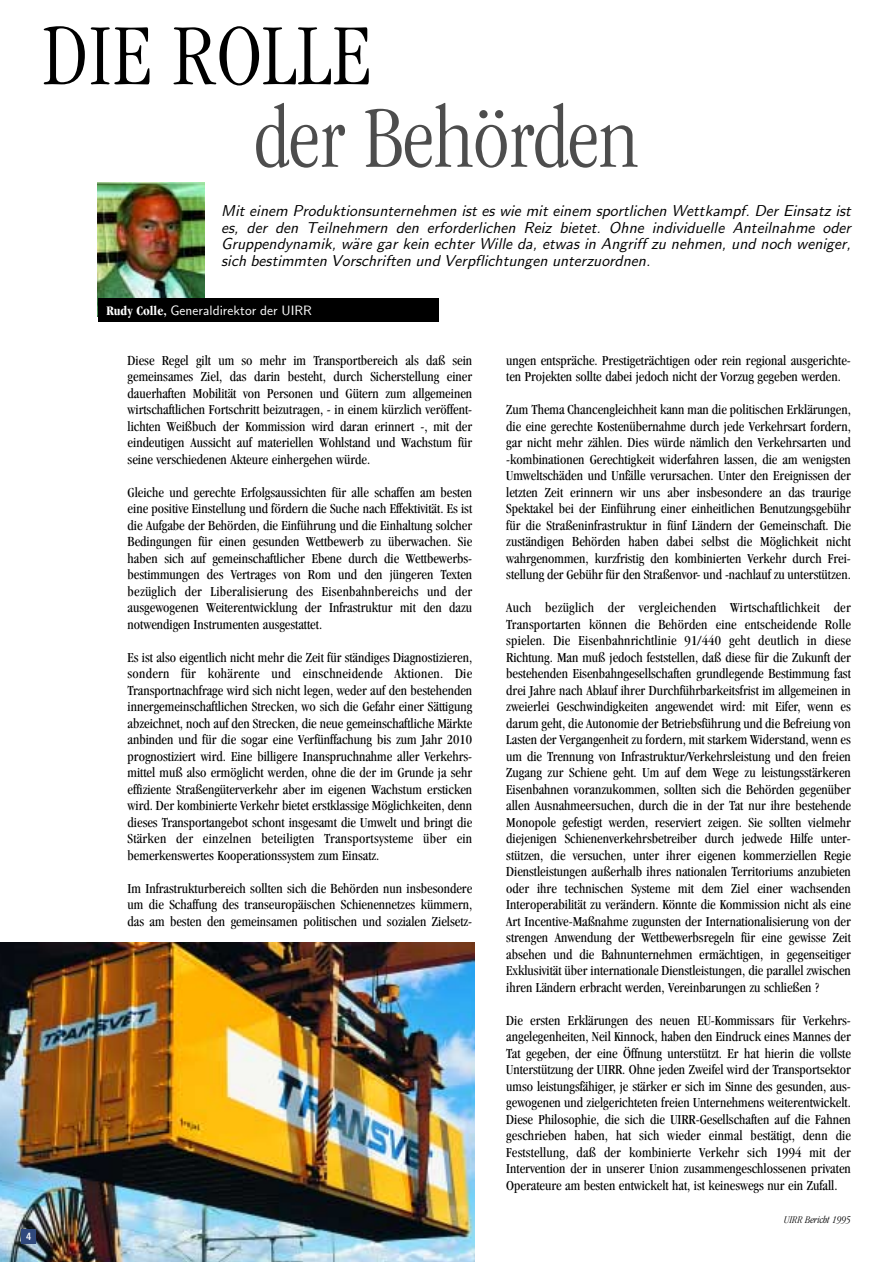
<style>
.page{position:relative;width:893px;height:1262px;background:#fff}
.page>*{position:absolute;margin:0;border:0;box-sizing:border-box;transform-origin:0 0}
.t1{font:300 condensed 90px "Garamond";color:#4d4d4d}
.t2{font:300 condensed 90px "Garamond";color:#000}
.t3{font:italic 15.75px/16.5px "Nova";color:#000;text-align:justify}
.t4{font:condensed 14.25px/16.5px "Garamond";color:#000;text-align:justify}
.t5{font:13.5px "Nova";color:#fff}
.t6{font:italic 300 condensed 10.5px "Garamond";color:#000}
.t7{font:700 10.5px "Nova";color:#fff}
.s1{font-family:"Garamond";font-weight:700;font-stretch:condensed}
</style>
<div class="page">
<img style="left:0;top:942px;width:474px;height:319px">
<img style="left:98px;top:183px;width:106px;height:116px">
<div style="left:98px;top:299px;width:340px;height:23px;background:#000"></div>
<div style="left:21px;top:1229px;width:15px;height:15px;background:#31497d"></div>
<h1 class="t2" style="left:43px;top:20px;width:331px">DIE ROLLE</h1>
<h1 class="t1" style="left:255px;top:103px;width:385px">der Behörden</h1>
<p class="t7" style="left:26px;top:1232px;width:7px">4</p>
<p class="t3" style="left:221px;top:204px;width:631px">Mit einem Produktionsunternehmen ist es wie mit einem sportlichen Wettkampf. Der Einsatz ist es, der den Teilnehmern den erforderlichen Reiz bietet. Ohne individuelle Anteilnahme oder Gruppendynamik, wäre gar kein echter Wille da, etwas in Angriff zu nehmen, und noch weniger, sich bestimmten Vorschriften und Verpflichtungen unterzuordnen.</p>
<p class="t5" style="left:106px;top:306px;width:207px"><span class="s1">Rudy Colle,</span> Generaldirektor der UIRR</p>
<p class="t4" style="left:128px;top:353px;width:346px">Diese Regel gilt um so mehr im Transportbereich als daß sein gemeinsames Ziel, das darin besteht, durch Sicherstellung einer dauerhaften Mobilität von Personen und Gütern zum allgemeinen wirtschaftlichen Fortschritt beizutragen, - in einem kürzlich veröffent&shy;lichten Weißbuch der Kommission wird daran erinnert -, mit der eindeutigen Aussicht auf materiellen Wohlstand und Wachstum für seine verschiedenen Akteure einhergehen würde.</p>
<p class="t4" style="left:128px;top:485px;width:346px">Gleiche und gerechte Erfolgsaussichten für alle schaffen am besten eine positive Einstellung und fördern die Suche nach Effektivität. Es ist die Aufgabe der Behörden, die Einführung und die Einhaltung solcher Bedingungen für einen gesunden Wettbewerb zu überwachen. Sie haben sich auf gemeinschaftlicher Ebene durch die Wettbewerbs&shy;bestimmungen des Vertrages von Rom und den jüngeren Texten bezüglich der Liberalisierung des Eisenbahnbereichs und der ausgewogenen Weiterentwicklung der Infrastruktur mit den dazu notwendigen Instrumenten ausgestattet.</p>
<p class="t4" style="left:128px;top:650px;width:346px">Es ist also eigentlich nicht mehr die Zeit für ständiges Diagnostizieren, sondern für kohärente und einschneidende Aktionen. Die Transportnachfrage wird sich nicht legen, weder auf den bestehenden innergemeinschaftlichen Strecken, wo sich die Gefahr einer Sättigung abzeichnet, noch auf den Strecken, die neue gemeinschaftliche Märkte anbinden und für die sogar eine Verfünffachung bis zum Jahr 2010 prognostiziert wird. Eine billigere Inanspruchnahme aller Verkehrs&shy;mittel muß also ermöglicht werden, ohne die der im Grunde ja sehr effiziente Straßengüterverkehr aber im eigenen Wachstum ersticken wird. Der kombinierte Verkehr bietet erstklassige Möglichkeiten, denn dieses Transportangebot schont insgesamt die Umwelt und bringt die Stärken der einzelnen beteiligten Transportsysteme über ein bemerkenswertes Kooperationssystem zum Einsatz.</p>
<p class="t4" style="left:128px;top:881px;width:346px">Im Infrastrukturbereich sollten sich die Behörden nun insbesondere um die Schaffung des transeuropäischen Schienennetzes kümmern, das am besten den gemeinsamen politischen und sozialen Zielsetz-</p>
<p class="t4" style="left:506px;top:353px;width:346px">ungen entspräche. Prestigeträchtigen oder rein regional ausgerichte&shy;ten Projekten sollte dabei jedoch nicht der Vorzug gegeben werden.</p>
<p class="t4" style="left:506px;top:402px;width:346px">Zum Thema Chancengleichheit kann man die politischen Erklärungen, die eine gerechte Kostenübernahme durch jede Verkehrsart fordern, gar nicht mehr zählen. Dies würde nämlich den Verkehrsarten und -kombinationen Gerechtigkeit widerfahren lassen, die am wenigsten Umweltschäden und Unfälle verursachen. Unter den Ereignissen der letzten Zeit erinnern wir uns aber insbesondere an das traurige Spektakel bei der Einführung einer einheitlichen Benutzungsgebühr für die Straßeninfrastruktur in fünf Ländern der Gemeinschaft. Die zuständigen Behörden haben dabei selbst die Möglichkeit nicht wahrgenommen, kurzfristig den kombinierten Verkehr durch Frei&shy;stellung der Gebühr für den Straßenvor- und -nachlauf zu unterstützen.</p>
<p class="t4" style="left:506px;top:600px;width:346px">Auch bezüglich der vergleichenden Wirtschaftlichkeit der Transportarten können die Behörden eine entscheidende Rolle spielen. Die Eisenbahnrichtlinie 91/440 geht deutlich in diese Richtung. Man muß jedoch feststellen, daß diese für die Zukunft der bestehenden Eisenbahngesellschaften grundlegende Bestimmung fast drei Jahre nach Ablauf ihrer Durchführbarkeitsfrist im allgemeinen in zweierlei Geschwindigkeiten angewendet wird: mit Eifer, wenn es darum geht, die Autonomie der Betriebsführung und die Befreiung von Lasten der Vergangenheit zu fordern, mit starkem Widerstand, wenn es um die Trennung von Infrastruktur/Verkehrsleistung und den freien Zugang zur Schiene geht. Um auf dem Wege zu leistungsstärkeren Eisenbahnen voranzukommen, sollten sich die Behörden gegenüber allen Ausnahmeersuchen, durch die in der Tat nur ihre bestehende Monopole gefestigt werden, reserviert zeigen. Sie sollten vielmehr diejenigen Schienenverkehrsbetreiber durch jedwede Hilfe unter&shy;stützen, die versuchen, unter ihrer eigenen kommerziellen Regie Dienstleistungen außerhalb ihres nationalen Territoriums anzubieten oder ihre technischen Systeme mit dem Ziel einer wachsenden Interoperabilität zu verändern. Könnte die Kommission nicht als eine Art Incentive-Maßnahme zugunsten der Internationalisierung von der strengen Anwendung der Wettbewerbsregeln für eine gewisse Zeit absehen und die Bahnunternehmen ermächtigen, in gegenseitiger Exklusivität über internationale Dienstleistungen, die parallel zwischen ihren Ländern erbracht werden, Vereinbarungen zu schließen ?</p>
<p class="t4" style="left:506px;top:1013px;width:346px">Die ersten Erklärungen des neuen EU-Kommissars für Verkehrs&shy;angelegenheiten, Neil Kinnock, haben den Eindruck eines Mannes der Tat gegeben, der eine Öffnung unterstützt. Er hat hierin die vollste Unterstützung der UIRR. Ohne jeden Zweifel wird der Transportsektor umso leistungsfähiger, je stärker er sich im Sinne des gesunden, aus&shy;gewogenen und zielgerichteten freien Unternehmens weiterentwickelt.<br>Diese Philosophie, die sich die UIRR-Gesellschaften auf die Fahnen geschrieben haben, hat sich wieder einmal bestätigt, denn die Feststellung, daß der kombinierte Verkehr sich 1994 mit der Intervention der in unserer Union zusammengeschlossenen privaten Operateure am besten entwickelt hat, ist keineswegs nur ein Zufall.</p>
<p class="t6" style="left:783px;top:1215px;width:68px">UIRR Bericht 1995</p>
</div>
